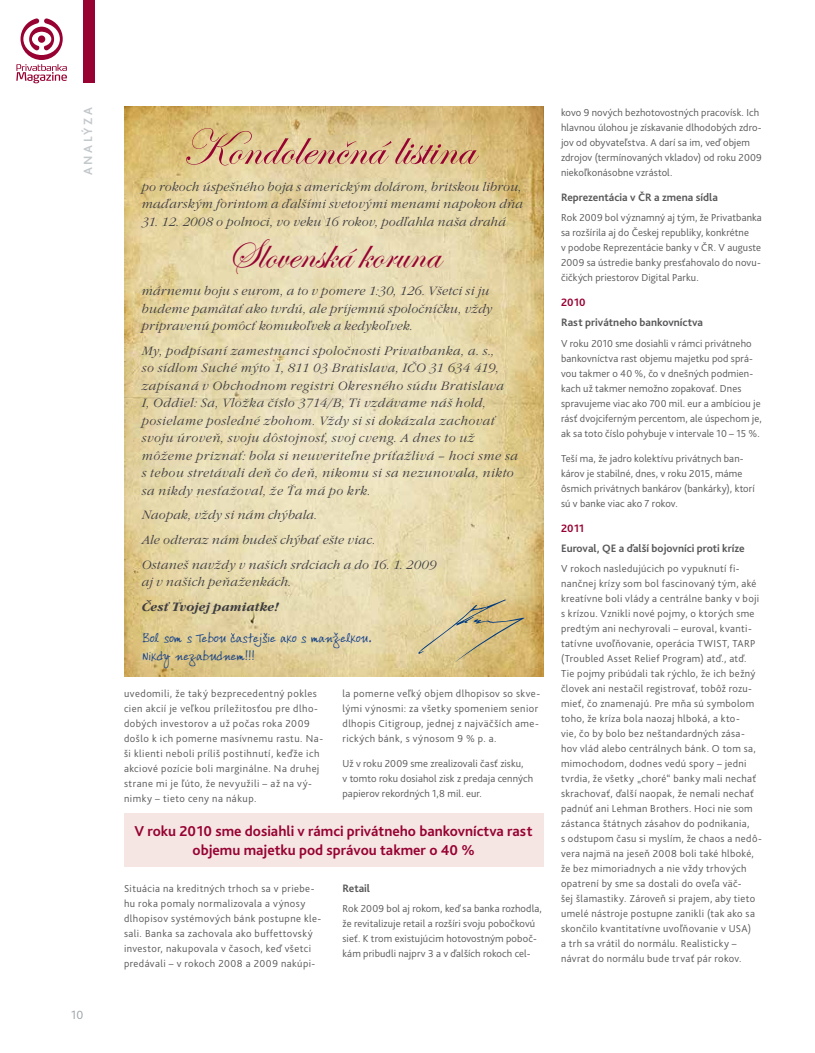
<style>
.page{position:relative;width:815px;height:1053px;background:#fff}
.page>*{position:absolute;margin:0;border:0;box-sizing:border-box;transform-origin:0 0}
.t1{font:51px "Edwardian Script ITC";color:#970232}
.t2{font:42.5px "Edwardian Script ITC";color:#970232}
.t3{font:700 15px/18.8px "Bliss Pro";color:#970232;text-align:center}
.t4{font:12.5px/17.5px "Garamond Itc TOT Ligh Ital";letter-spacing:.025em;color:#3e3d40}
.t5{font:12.5px/17.5px "Ardleys Hand";letter-spacing:-.005em;color:#1c4689}
.t6{font:italic 700 12.5px "Garamond Itc TOT";letter-spacing:.005em;color:#3e3d40}
.t7{font:700 12.5px "Bliss Pro";letter-spacing:.21em;color:#c3c8cb}
.t8{font:300 12.5px "Bliss Pro";color:#9ba1a5}
.t9{font:700 11.25px "Bliss Pro";color:#58585a}
.t10{font:700 11.25px "Bliss Pro";color:#970232}
.t11{font:300 10.62px/15px "Bliss Pro";letter-spacing:.03em;color:#58585a}
.t12{font:300 10.62px/15px "Bliss Pro";letter-spacing:.01em;color:#58585a}
</style>
<div class="page">
<div style="left:83px;top:0;width:12px;height:83px;background:#970232"></div>
<svg style="left:16px;top:18px;width:51px;height:65px"></svg>
<img style="left:124px;top:106px;width:419px;height:570px">
<div style="left:124px;top:813px;width:419px;height:53px;background:#f5e6e4"></div>
<svg style="left:418px;top:599px;width:107px;height:64px;background:#d3c08a"></svg>
<svg style="left:231px;top:633px;width:4px;height:3px"></svg>
<p class="t7" style="left:80px;top:175px;width:70px;rotate:-90deg">ANALÝZA</p>
<p class="t8" style="left:71px;top:1007px;width:14px">10</p>
<h1 class="t1" style="left:182px;top:120px;width:294px">Kondolencná listina</h1>
<h1 class="t1" style="left:326px;top:120px;width:27px">ˇ</h1>
<p class="t4" style="left:142px;top:178px;width:383px">po rokoch úspešného boja s americkým dolárom, britskou librou, maďarským forintom a ďalšími svetovými menami napokon dňa</p>
<p class="t4" style="left:142px;top:213px;width:366px">31. 12. 2008 o polnoci, vo veku 16 rokov, podľahla naša drahá</p>
<h2 class="t2" style="left:227px;top:231px;width:214px">Slovenská koruna</h2>
<p class="t4" style="left:142px;top:282px;width:352px">márnemu boju s eurom, a to v pomere 1:30, 126. Všetci si ju budeme pamätať ako tvrdú, ale príjemnú spoločníčku, vždy pripravenú pomôcť komukoľvek a kedykoľvek.</p>
<p class="t4" style="left:142px;top:342px;width:378px">My, podpísaní zamestnanci spoločnosti Privatbanka, a. s.,<br>so sídlom Suché mýto 1, 811 03 Bratislava, IČO 31 634 419, zapísaná v Obchodnom registri Okresného súdu Bratislava<br>I, Oddiel: Sa, Vložka číslo 3714/B, Ti vzdávame náš hold, posielame posledné zbohom. Vždy si si dokázala zachovať svoju úroveň, svoju dôstojnosť, svoj cveng. A dnes to už môžeme priznať: bola si neuveriteľne príťažlivá – hoci sme sa s tebou stretávali deň čo deň, nikomu si sa nezunovala, nikto sa nikdy nesťažoval, že Ťa má po krk.</p>
<p class="t4" style="left:142px;top:503px;width:296px;line-height:24.6px">Naopak, vždy si nám chýbala.<br>Ale odteraz nám budeš chýbať ešte viac.<br>Ostaneš navždy v našich srdciach a do 16. 1. 2009</p>
<p class="t4" style="left:142px;top:573px;width:151px">aj v našich peňaženkách.</p>
<p class="t6" style="left:142px;top:599px;width:138px">Česť Tvojej pamiatke!</p>
<p class="t5" style="left:142px;top:629px;width:231px">Bol som s Tebou castejšie ako s manželkou.<br>Nikdy nezabudnem!!!</p>
<p class="t11" style="left:124px;top:685px;width:201px">uvedomili, že taký bezprecedentný pokles cien akcií je veľkou príležitosťou pre dlho&shy;dobých investorov a už počas roka 2009 došlo k ich pomerne masívnemu rastu. Na&shy;ši klienti neboli príliš postihnutí, keďže ich akciové pozície boli marginálne. Na druhej strane mi je ľúto, že nevyužili – až na vý&shy;nimky – tieto ceny na nákup.</p>
<p class="t11" style="left:343px;top:685px;width:199px">la pomerne veľký objem dlhopisov so skve&shy;lými výnosmi: za všetky spomeniem senior dlhopis Citigroup, jednej z najväčších ame&shy;rických bánk, s výnosom 9 % p. a.</p>
<p class="t12" style="left:343px;top:755px;width:192px">Už v roku 2009 sme zrealizovali časť zisku,<br>v tomto roku dosiahol zisk z predaja cenných papierov rekordných 1,8 mil. eur.</p>
<h3 class="t3" style="left:135px;top:821px;width:400px">V roku 2010 sme dosiahli v rámci privátneho bankovníctva rast objemu majetku pod správou takmer o 40 %</h3>
<p class="t11" style="left:124px;top:880px;width:199px">Situácia na kreditných trhoch sa v priebe&shy;hu roka pomaly normalizovala a výnosy dlhopisov systémových bánk postupne kle&shy;sali. Banka sa zachovala ako buffettovský investor, nakupovala v časoch, keď všetci predávali – v rokoch 2008 a 2009 nakúpi-</p>
<p class="t9" style="left:343px;top:881px;width:29px">Retail</p>
<p class="t12" style="left:343px;top:900px;width:201px">Rok 2009 bol aj rokom, keď sa banka rozhodla, že revitalizuje retail a rozšíri svoju pobočkovú sieť. K trom existujúcim hotovostným poboč&shy;kám pribudli najprv 3 a v ďalších rokoch cel-</p>
<p class="t12" style="left:561px;top:105px;width:202px">kovo 9 nových bezhotovostných pracovísk. Ich hlavnou úlohou je získavanie dlhodobých zdro&shy;jov od obyvateľstva. A darí sa im, veď objem zdrojov (termínovaných vkladov) od roku 2009 niekoľkonásobne vzrástol.</p>
<p class="t9" style="left:561px;top:191px;width:158px">Reprezentácia v ČR a zmena sídla</p>
<p class="t12" style="left:561px;top:210px;width:202px">Rok 2009 bol významný aj tým, že Privatbanka sa rozšírila aj do Českej republiky, konkrétne<br>v podobe Reprezentácie banky v ČR. V auguste 2009 sa ústredie banky presťahovalo do novu&shy;čičkých priestorov Digital Parku.</p>
<p class="t10" style="left:561px;top:296px;width:26px">2010</p>
<p class="t9" style="left:561px;top:316px;width:143px">Rast privátneho bankovníctva</p>
<p class="t12" style="left:561px;top:335px;width:202px">V roku 2010 sme dosiahli v rámci privátneho bankovníctva rast objemu majetku pod sprá&shy;vou takmer o 40 %, čo v dnešných podmien&shy;kach už takmer nemožno zopakovať. Dnes spravujeme viac ako 700 mil. eur a ambíciou je rásť dvojciferným percentom, ale úspechom je, ak sa toto číslo pohybuje v intervale 10 – 15 %.</p>
<p class="t12" style="left:561px;top:450px;width:195px">Teší ma, že jadro kolektívu privátnych ban&shy;károv je stabilné, dnes, v roku 2015, máme ôsmich privátnych bankárov (bankárky), ktorí sú v banke viac ako 7 rokov.</p>
<p class="t10" style="left:561px;top:521px;width:25px">2011</p>
<p class="t9" style="left:561px;top:541px;width:185px">Euroval, QE a ďalší bojovníci proti kríze</p>
<p class="t11" style="left:561px;top:560px;width:202px">V rokoch nasledujúcich po vypuknutí fi&shy;nančnej krízy som bol fascinovaný tým, aké kreatívne boli vlády a centrálne banky v boji s krízou. Vznikli nové pojmy, o ktorých sme predtým ani nechyrovali – euroval, kvanti&shy;tatívne uvoľňovanie, operácia TWIST, TARP (Troubled Asset Relief Program) atď., atď.<br>Tie pojmy pribúdali tak rýchlo, že ich bežný človek ani nestačil registrovať, tobôž rozu&shy;mieť, čo znamenajú. Pre mňa sú symbolom toho, že kríza bola naozaj hlboká, a kto-<br>vie, čo by bolo bez neštandardných zása&shy;hov vlád alebo centrálnych bánk. O tom sa, mimochodom, dodnes vedú spory – jedni tvrdia, že všetky „choré“ banky mali nechať skrachovať, ďalší naopak, že nemali nechať padnúť ani Lehman Brothers. Hoci nie som zástanca štátnych zásahov do podnikania,<br>s odstupom času si myslím, že chaos a nedô&shy;vera najmä na jeseň 2008 boli také hlboké, že bez mimoriadnych a nie vždy trhových opatrení by sme sa dostali do oveľa väč-<br>šej šlamastiky. Zároveň si prajem, aby tieto umelé nástroje postupne zanikli (tak ako sa skončilo kvantitatívne uvoľňovanie v USA)<br>a trh sa vrátil do normálu. Realisticky – návrat do normálu bude trvať pár rokov.</p>
</div>
